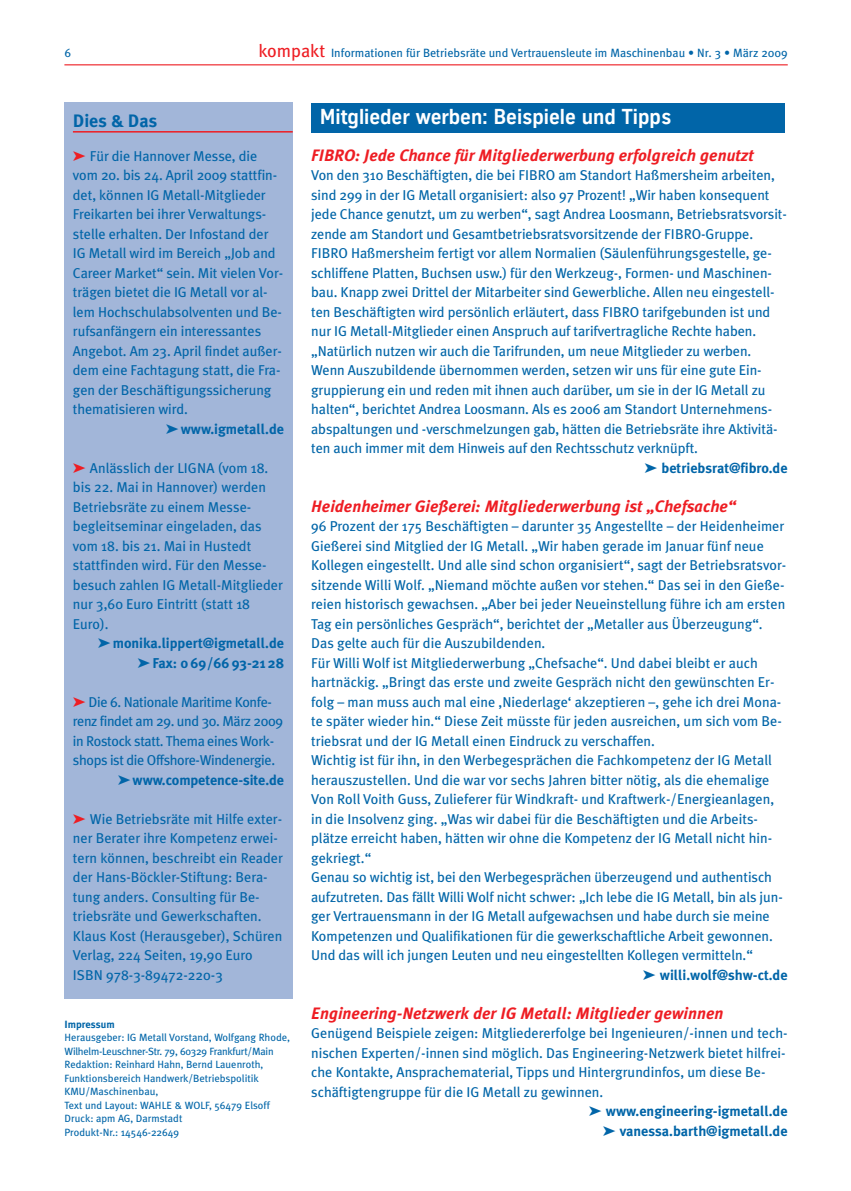
<style>
.page{position:relative;width:851px;height:1191px;background:#fff}
.page>*{position:absolute;margin:0;border:0;box-sizing:border-box;transform-origin:0 0}
.t1{font:700 21px "TK Type";color:#fff}
.t2{font:700 18px "Meta Plus";color:#0165a8}
.t3{font:italic 700 16.5px "Meta Plus";color:#ee1d23}
.t4{font:14.25px/19.5px "Meta Plus";letter-spacing:-.005em;color:#0165a8}
.t5{font:700 14.25px "Meta Plus";color:#0165a8}
.t6{font:14.25px "Meta Plus";letter-spacing:-.025em;color:#0165a8}
.t7{font:12px "Meta";color:#0165a8}
.t8{font:10.5px/13.5px "Meta Plus";color:#0165a8}
.s1{font-size:18px;color:#ee1d23}
.s2{color:#ee1d23}
.s3{font-weight:700}
.s4{font-family:"Meta"}
</style>
<div class="page">
<hr style="left:64px;top:64px;width:723px;height:1px;background:#ee1d23">
<div style="left:64px;top:102px;width:229px;height:897px;background:#a2b6d9"></div>
<div style="left:311px;top:103px;width:473px;height:29px;background:#0165a8"></div>
<hr style="left:73px;top:131px;width:220px;height:2px;background:#ee1d23">
<p class="t7" style="left:64px;top:48px;width:8px">6</p>
<p class="t7" style="left:258px;top:48px;width:531px"><span class="s1">kompakt</span> Informationen für Betriebsräte und Vertrauensleute im Maschinenbau • Nr. 3 • März 2009</p>
<p class="t2" style="left:73px;top:114px;width:86px">Dies &amp; Das</p>
<p class="t1" style="left:319px;top:108px;width:353px">Mitglieder werben: Beispiele und Tipps</p>
<p class="t4" style="left:73px;top:147px;width:186px"><span class="s2">➤</span> Für die Hannover Messe, die</p>
<p class="t4" style="left:73px;top:166px;width:206px">vom 20. bis 24. April 2009 stattfin-</p>
<p class="t4" style="left:73px;top:186px;width:194px">det, können IG Metall-Mitglieder</p>
<p class="t4" style="left:73px;top:205px;width:195px">Freikarten bei ihrer Verwaltungs-</p>
<p class="t4" style="left:73px;top:225px;width:197px">stelle erhalten. Der Infostand der</p>
<p class="t4" style="left:73px;top:244px;width:204px">IG Metall wird im Bereich „Job and</p>
<p class="t4" style="left:73px;top:264px;width:212px">Career Market“ sein. Mit vielen Vor-</p>
<p class="t4" style="left:73px;top:283px;width:196px">trägen bietet die IG Metall vor al-</p>
<p class="t4" style="left:73px;top:303px;width:211px">lem Hochschulabsolventen und Be-</p>
<p class="t4" style="left:73px;top:322px;width:190px">rufsanfängern ein interessantes</p>
<p class="t4" style="left:73px;top:342px;width:210px">Angebot. Am 23. April findet außer-</p>
<p class="t4" style="left:73px;top:361px;width:209px">dem eine Fachtagung statt, die Fra-</p>
<p class="t4" style="left:73px;top:381px;width:200px">gen der Beschäftigungssicherung</p>
<p class="t4" style="left:73px;top:400px;width:116px">thematisieren wird.</p>
<p class="t5" style="left:166px;top:423px;width:120px">➤ www.igmetall.de</p>
<p class="t4" style="left:73px;top:459px;width:197px"><span class="s2">➤</span> Anlässlich der LIGNA (vom 18.</p>
<p class="t4" style="left:73px;top:478px;width:194px">bis 22. Mai in Hannover) werden</p>
<p class="t4" style="left:73px;top:498px;width:180px">Betriebsräte zu einem Messe-</p>
<p class="t4" style="left:73px;top:517px;width:190px">begleitseminar eingeladen, das</p>
<p class="t4" style="left:73px;top:537px;width:180px">vom 18. bis 21. Mai in Hustedt</p>
<p class="t4" style="left:73px;top:556px;width:195px">stattfinden wird. Für den Messe-</p>
<p class="t4" style="left:73px;top:576px;width:211px">besuch zahlen IG Metall-Mitglieder</p>
<p class="t4" style="left:73px;top:595px;width:179px">nur 3,60 Euro Eintritt (statt 18</p>
<p class="t4" style="left:73px;top:615px;width:37px">Euro).</p>
<p class="t5" style="left:98px;top:637px;width:188px">➤ monika.lippert@igmetall.de</p>
<p class="t5" style="left:137px;top:657px;width:148px">➤ Fax: 0 69/66 93-21 28</p>
<p class="t6" style="left:73px;top:696px;width:200px"><span class="s2">➤</span> Die 6. Nationale Maritime Konfe-</p>
<p class="t6" style="left:73px;top:715px;width:212px">renz findet am 29. und 30. März 2009</p>
<p class="t6" style="left:73px;top:735px;width:203px">in Rostock statt. Thema eines Work-</p>
<p class="t6" style="left:73px;top:754px;width:204px">shops ist die Offshore-Windenergie.</p>
<p class="t5" style="left:118px;top:774px;width:168px">➤ www.competence-site.de</p>
<p class="t4" style="left:73px;top:810px;width:211px"><span class="s2">➤</span> Wie Betriebsräte mit Hilfe exter&shy;ner Berater ihre Kompetenz erwei&shy;tern können, beschreibt ein Reader der Hans-Böckler-Stiftung: Bera&shy;tung anders. Consulting für Be&shy;triebsräte und Gewerkschaften.<br>Klaus Kost (Herausgeber), Schüren<br>Verlag, 224 Seiten, 19,90 Euro<br>ISBN 978-3-89472-220-3</p>
<p class="t3" style="left:311px;top:148px;width:444px">FIBRO: Jede Chance für Mitgliederwerbung erfolgreich genutzt</p>
<p class="t4" style="left:311px;top:166px;width:465px">Von den 310 Beschäftigten, die bei FIBRO am Standort Haßmersheim arbeiten,</p>
<p class="t4" style="left:311px;top:186px;width:460px">sind 299 in der IG Metall organisiert: also 97 Prozent! „Wir haben konsequent</p>
<p class="t4" style="left:311px;top:205px;width:477px">jede Chance genutzt, um zu werben“, sagt Andrea Loosmann, Betriebsratsvorsit-</p>
<p class="t4" style="left:311px;top:225px;width:443px">zende am Standort und Gesamtbetriebsratsvorsitzende der FIBRO-Gruppe.</p>
<p class="t4" style="left:311px;top:244px;width:462px">FIBRO Haßmersheim fertigt vor allem Normalien (Säulenführungsgestelle, ge-</p>
<p class="t4" style="left:311px;top:264px;width:462px">schliffene Platten, Buchsen usw.) für den Werkzeug-, Formen- und Maschinen-</p>
<p class="t4" style="left:311px;top:283px;width:465px">bau. Knapp zwei Drittel der Mitarbeiter sind Gewerbliche. Allen neu eingestell-</p>
<p class="t4" style="left:311px;top:303px;width:460px">ten Beschäftigten wird persönlich erläutert, dass FIBRO tarifgebunden ist und</p>
<p class="t4" style="left:311px;top:322px;width:446px">nur IG Metall-Mitglieder einen Anspruch auf tarifvertragliche Rechte haben.</p>
<p class="t4" style="left:311px;top:342px;width:441px">„Natürlich nutzen wir auch die Tarifrunden, um neue Mitglieder zu werben.</p>
<p class="t4" style="left:311px;top:361px;width:452px">Wenn Auszubildende übernommen werden, setzen wir uns für eine gute Ein-</p>
<p class="t4" style="left:311px;top:381px;width:456px">gruppierung ein und reden mit ihnen auch darüber, um sie in der IG Metall zu</p>
<p class="t4" style="left:311px;top:400px;width:462px">halten“, berichtet Andrea Loosmann. Als es 2006 am Standort Unternehmens-</p>
<p class="t4" style="left:311px;top:420px;width:468px">abspaltungen und -verschmelzungen gab, hätten die Betriebsräte ihre Aktivitä-</p>
<p class="t4" style="left:311px;top:439px;width:388px">ten auch immer mit dem Hinweis auf den Rechtsschutz verknüpft.</p>
<p class="t5" style="left:644px;top:462px;width:145px">➤ betriebsrat@fibro.de</p>
<p class="t3" style="left:311px;top:499px;width:426px">Heidenheimer Gießerei: Mitgliederwerbung ist „Chefsache“</p>
<p class="t4" style="left:311px;top:517px;width:474px">96 Prozent der 175 Beschäftigten – darunter 35 Angestellte – der Heidenheimer</p>
<p class="t4" style="left:311px;top:537px;width:454px">Gießerei sind Mitglied der IG Metall. „Wir haben gerade im Januar fünf neue</p>
<p class="t4" style="left:311px;top:556px;width:476px">Kollegen eingestellt. Und alle sind schon organisiert“, sagt der Betriebsratsvor-</p>
<p class="t4" style="left:311px;top:576px;width:474px">sitzende Willi Wolf. „Niemand möchte außen vor stehen.“ Das sei in den Gieße-</p>
<p class="t4" style="left:311px;top:595px;width:475px">reien historisch gewachsen. „Aber bei jeder Neueinstellung führe ich am ersten</p>
<p class="t4" style="left:311px;top:615px;width:453px">Tag ein persönliches Gespräch“, berichtet der „Metaller aus Überzeugung“.</p>
<p class="t4" style="left:311px;top:634px;width:236px">Das gelte auch für die Auszubildenden.</p>
<p class="t4" style="left:311px;top:654px;width:448px">Für Willi Wolf ist Mitgliederwerbung „Chefsache“. Und dabei bleibt er auch</p>
<p class="t4" style="left:311px;top:673px;width:465px">hartnäckig. „Bringt das erste und zweite Gespräch nicht den gewünschten Er-</p>
<p class="t4" style="left:311px;top:693px;width:471px">folg – man muss auch mal eine ‚Niederlage‘ akzeptieren –, gehe ich drei Mona-</p>
<p class="t4" style="left:311px;top:712px;width:472px">te später wieder hin.“ Diese Zeit müsste für jeden ausreichen, um sich vom Be-</p>
<p class="t4" style="left:311px;top:732px;width:345px">triebsrat und der IG Metall einen Eindruck zu verschaffen.</p>
<p class="t4" style="left:311px;top:751px;width:462px">Wichtig ist für ihn, in den Werbegesprächen die Fachkompetenz der IG Metall</p>
<p class="t4" style="left:311px;top:771px;width:459px">herauszustellen. Und die war vor sechs Jahren bitter nötig, als die ehemalige</p>
<p class="t4" style="left:311px;top:790px;width:464px">Von Roll Voith Guss, Zulieferer für Windkraft- und Kraftwerk-/Energieanlagen,</p>
<p class="t4" style="left:311px;top:810px;width:448px">in die Insolvenz ging. „Was wir dabei für die Beschäftigten und die Arbeits-</p>
<p class="t4" style="left:311px;top:829px;width:462px">plätze erreicht haben, hätten wir ohne die Kompetenz der IG Metall nicht hin-</p>
<p class="t4" style="left:311px;top:849px;width:62px">gekriegt.“</p>
<p class="t4" style="left:311px;top:868px;width:462px">Genau so wichtig ist, bei den Werbegesprächen überzeugend und authentisch</p>
<p class="t4" style="left:311px;top:888px;width:473px">aufzutreten. Das fällt Willi Wolf nicht schwer: „Ich lebe die IG Metall, bin als jun-</p>
<p class="t4" style="left:311px;top:907px;width:460px">ger Vertrauensmann in der IG Metall aufgewachsen und habe durch sie meine</p>
<p class="t4" style="left:311px;top:927px;width:463px">Kompetenzen und Qualifikationen für die gewerkschaftliche Arbeit gewonnen.</p>
<p class="t4" style="left:311px;top:946px;width:443px">Und das will ich jungen Leuten und neu eingestellten Kollegen vermitteln.“</p>
<p class="t5" style="left:642px;top:969px;width:146px">➤ willi.wolf@shw-ct.de</p>
<p class="t3" style="left:311px;top:1006px;width:413px">Engineering-Netzwerk der IG Metall: Mitglieder gewinnen</p>
<p class="t4" style="left:311px;top:1024px;width:478px">Genügend Beispiele zeigen: Mitgliedererfolge bei Ingenieuren/-innen und tech-</p>
<p class="t4" style="left:311px;top:1044px;width:476px">nischen Experten/-innen sind möglich. Das Engineering-Netzwerk bietet hilfrei-</p>
<p class="t4" style="left:311px;top:1063px;width:456px">che Kontakte, Ansprachematerial, Tipps und Hintergrundinfos, um diese Be-</p>
<p class="t4" style="left:311px;top:1083px;width:293px">schäftigtengruppe für die IG Metall zu gewinnen.</p>
<p class="t5" style="left:588px;top:1105px;width:200px">➤ www.engineering-igmetall.de</p>
<p class="t5" style="left:602px;top:1125px;width:186px">➤ vanessa.barth@igmetall.de</p>
<p class="t8" style="left:65px;top:1018px;width:227px"><span class="s3">Impressum<br></span>Herausgeber: <span class="s4">IG Metall Vorstand, Wolfgang Rhode, </span>Wilhelm-Leuschner-Str. 79, 60329 Frankfurt/Main Redaktion: Reinhard Hahn, Bernd Lauenroth, <span class="s4">Funktionsbereich Handwerk/Betriebspolitik KMU/Maschinenbau,<br></span>Text und Layout: WAHLE &amp; WOLF, 56479 Elsoff Druck: apm AG, Darmstadt<br>Produkt-Nr.: 14546-22649</p>
</div>
